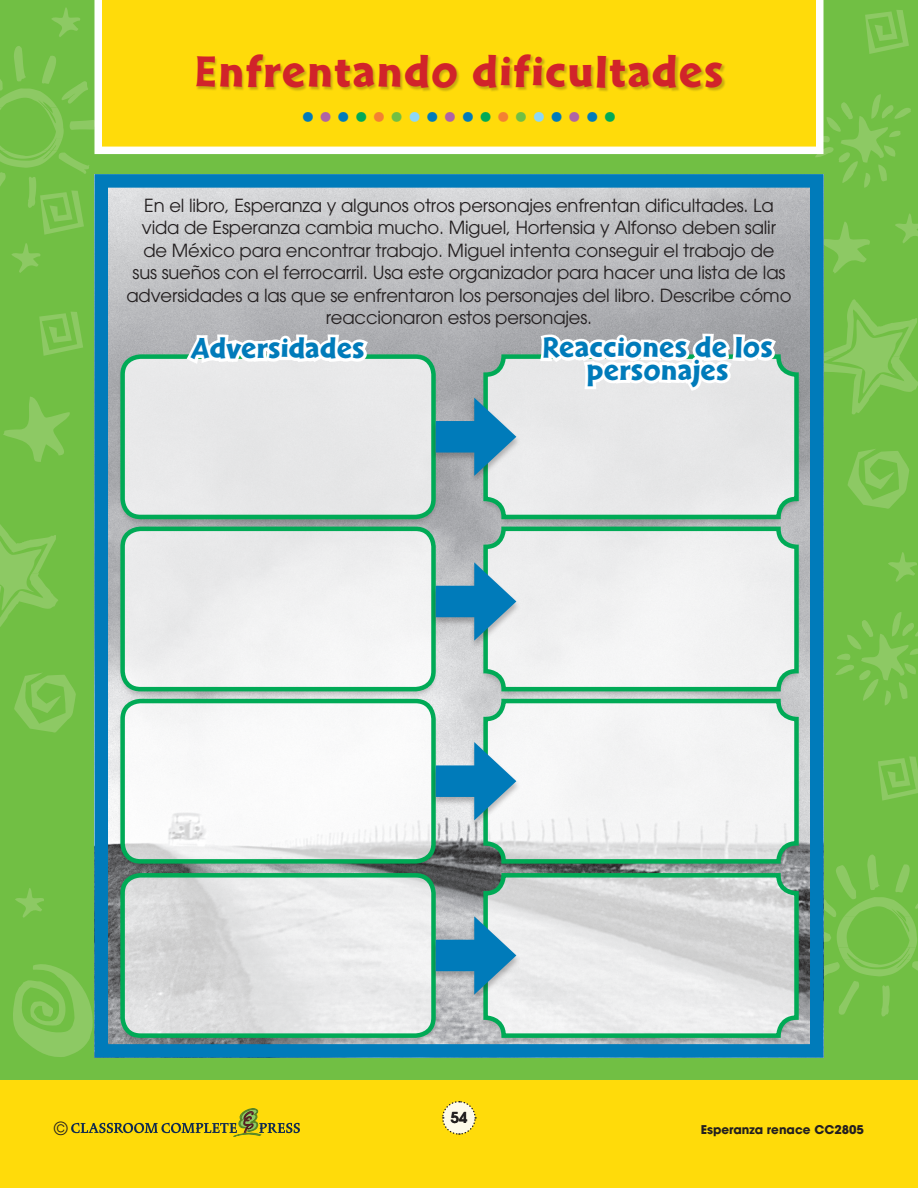
<style>
.page{position:relative;width:918px;height:1188px;background:#fff}
.page>*{position:absolute;margin:0;border:0;box-sizing:border-box;transform-origin:0 0}
.TG_Main_Header{font:46.5px "Cal Sans Heavy KB";letter-spacing:.035em;color:#d1232a}
.t1{font:700 42px "Futura";color:#007bba}
.body_copy_AG_12_15{font:30px/22.5px "Cal Sans Heavy KA";letter-spacing:.01em;color:#007bba;text-align:center}
.body_copy_AG_12_15-2{font:18px/22.5px "Avant Garde";letter-spacing:-.01em;color:#231f20;text-align:center}
.t2{font:600 15px "Avant Garde";color:#231f20}
.t3{font:700 12px "Avant Garde";color:#231f20}
.s1{color:#af63a5}
.s2{color:#00aa56}
.s3{color:#f48032}
.s4{color:#71bf44}
.s5{color:#8dd7f7}
</style>
<div class="page">
<div style="left:0;top:1080px;width:918px;height:108px;background:#ffdb0a"></div>
<svg style="left:71px;top:1109px;width:229px;height:28px"></svg>
<svg style="left:442px;top:1101px;width:35px;height:34px"></svg>
<div style="left:0;top:0;width:918px;height:1080px;background:#71bf44"></div>
<svg style="left:824px;top:855px;width:94px;height:162px"></svg>
<svg style="left:824px;top:299px;width:94px;height:116px"></svg>
<svg style="left:848px;top:449px;width:61px;height:60px"></svg>
<svg style="left:836px;top:612px;width:82px;height:93px"></svg>
<svg style="left:878px;top:756px;width:40px;height:45px"></svg>
<svg style="left:888px;top:552px;width:29px;height:30px"></svg>
<svg style="left:895px;top:213px;width:23px;height:30px"></svg>
<svg style="left:827px;top:94px;width:84px;height:94px"></svg>
<svg style="left:865px;top:10px;width:44px;height:44px"></svg>
<svg style="left:824px;top:222px;width:46px;height:51px"></svg>
<svg style="left:13px;top:964px;width:80px;height:93px"></svg>
<svg style="left:14px;top:673px;width:62px;height:60px"></svg>
<svg style="left:3px;top:397px;width:67px;height:65px"></svg>
<svg style="left:51px;top:8px;width:29px;height:29px"></svg>
<svg style="left:11px;top:243px;width:30px;height:30px"></svg>
<svg style="left:0;top:46px;width:91px;height:189px"></svg>
<svg style="left:0;top:524px;width:58px;height:103px"></svg>
<svg style="left:39px;top:312px;width:44px;height:44px"></svg>
<svg style="left:15px;top:888px;width:29px;height:30px"></svg>
<svg style="left:91px;top:0;width:736px;height:157px;background:#f9dc1f"></svg>
<img style="left:109px;top:189px;width:700px;height:854px">
<div style="left:94px;top:174px;width:730px;height:884px;border:14px solid #007bba"></div>
<div style="left:196px;top:55px;width:530px;height:38px;background:#231f20;opacity:.25"></div>
<div style="left:118px;top:356px;width:320px;height:171px;background:#231f20;opacity:.3"></div>
<div style="left:123px;top:357px;width:311px;height:160px;background:#e7e7e8;border-radius:18px"></div>
<div style="left:120px;top:354px;width:316px;height:165px;border:4px solid #00aa56;border-radius:18px"></div>
<div style="left:118px;top:528px;width:320px;height:171px;background:#231f20;opacity:.3"></div>
<div style="left:123px;top:529px;width:311px;height:160px;background:#f0f0f0;border-radius:18px"></div>
<div style="left:120px;top:527px;width:316px;height:164px;border:4px solid #00aa56;border-radius:18px"></div>
<div style="left:118px;top:701px;width:320px;height:170px;background:#231f20;opacity:.3"></div>
<div style="left:123px;top:701px;width:311px;height:160px;background:#fff;border-radius:18px"></div>
<div style="left:120px;top:699px;width:316px;height:165px;border:4px solid #00aa56;border-radius:18px"></div>
<div style="left:118px;top:875px;width:320px;height:170px;background:#231f20;opacity:.3"></div>
<svg style="left:123px;top:875px;width:311px;height:161px;background:#e2e3e4"></svg>
<div style="left:120px;top:873px;width:316px;height:165px;border:4px solid #00aa56;border-radius:18px"></div>
<div style="left:481px;top:356px;width:320px;height:171px;background:#231f20;opacity:.3"></div>
<svg style="left:486px;top:357px;width:310px;height:160px;background:#d5e0dc"></svg>
<div style="left:483px;top:354px;width:316px;height:165px;border:4px solid #00aa56;border-radius:18px"></div>
<div style="left:481px;top:528px;width:320px;height:171px;background:#231f20;opacity:.3"></div>
<div style="left:486px;top:529px;width:310px;height:160px;background:#f0f1f1;border-radius:18px"></div>
<div style="left:483px;top:527px;width:316px;height:164px;border:4px solid #00aa56;border-radius:18px"></div>
<div style="left:481px;top:701px;width:320px;height:170px;background:#231f20;opacity:.3"></div>
<svg style="left:486px;top:701px;width:310px;height:160px;background:#edf0ef"></svg>
<div style="left:483px;top:699px;width:316px;height:165px;border:4px solid #00aa56;border-radius:18px"></div>
<div style="left:481px;top:875px;width:320px;height:170px;background:#231f20;opacity:.3"></div>
<svg style="left:486px;top:875px;width:310px;height:161px;background:#dee0df"></svg>
<div style="left:483px;top:873px;width:316px;height:165px;border:4px solid #00aa56;border-radius:18px"></div>
<div style="left:431px;top:562px;width:90px;height:87px;background:#231f20;opacity:.3"></div>
<div style="left:436px;top:586px;width:53px;height:31px;background:#007bba"></div>
<svg style="left:474px;top:562px;width:42px;height:79px"></svg>
<div style="left:431px;top:398px;width:90px;height:87px;background:#231f20;opacity:.3"></div>
<div style="left:436px;top:421px;width:53px;height:32px;background:#007bba"></div>
<svg style="left:474px;top:398px;width:42px;height:78px;background:#67aac8"></svg>
<div style="left:431px;top:742px;width:90px;height:87px;background:#231f20;opacity:.3"></div>
<div style="left:436px;top:765px;width:53px;height:32px;background:#007bba"></div>
<svg style="left:474px;top:742px;width:42px;height:78px;background:#6fb2cf"></svg>
<div style="left:431px;top:916px;width:90px;height:87px;background:#231f20;opacity:.3"></div>
<div style="left:436px;top:940px;width:53px;height:31px;background:#007bba"></div>
<svg style="left:474px;top:916px;width:42px;height:79px;background:#6badcb"></svg>
<svg style="left:185px;top:318px;width:187px;height:46px;background:#d6d7d8"></svg>
<svg style="left:534px;top:328px;width:246px;height:204px;background:#d9e1de"></svg>
<p class="TG_Main_Header" style="left:195px;top:45px;width:530px">ENFRENTANDO DIFICULTADES</p>
<p class="t1" style="left:301px;top:78px;width:318px">.<span class="s1">.</span>.<span class="s2">.</span><span class="s3">.</span><span class="s4">.</span><span class="s5">.</span>.<span class="s1">.</span>.<span class="s2">.</span><span class="s3">.</span><span class="s4">.</span><span class="s5">.</span>.<span class="s1">.</span>.<span class="s2">.</span></p>
<p class="body_copy_AG_12_15-2" style="left:127px;top:194px;width:666px">En el libro, Esperanza y algunos otros personajes enfrentan dificultades. La vida de Esperanza cambia mucho. Miguel, Hortensia y Alfonso deben salir<br>de México para encontrar trabajo. Miguel intenta conseguir el trabajo de<br>sus sueños con el ferrocarril. Usa este organizador para hacer una lista de las adversidades a las que se enfrentaron los personajes del libro. Describe cómo reaccionaron estos personajes.</p>
<p class="body_copy_AG_12_15" style="left:192px;top:338px;width:174px">ADVERSIDADES</p>
<p class="body_copy_AG_12_15" style="left:543px;top:337px;width:231px">REACCIONES DE LOS<br>PERSONAJES</p>
<p class="t2" style="left:451px;top:1108px;width:18px">54</p>
<p class="body_copy_AG_12_15-2" style="left:54px;top:1117px;width:15px">©</p>
<p class="t3" style="left:701px;top:1122px;width:165px">Esperanza renace CC2805</p>
</div>
